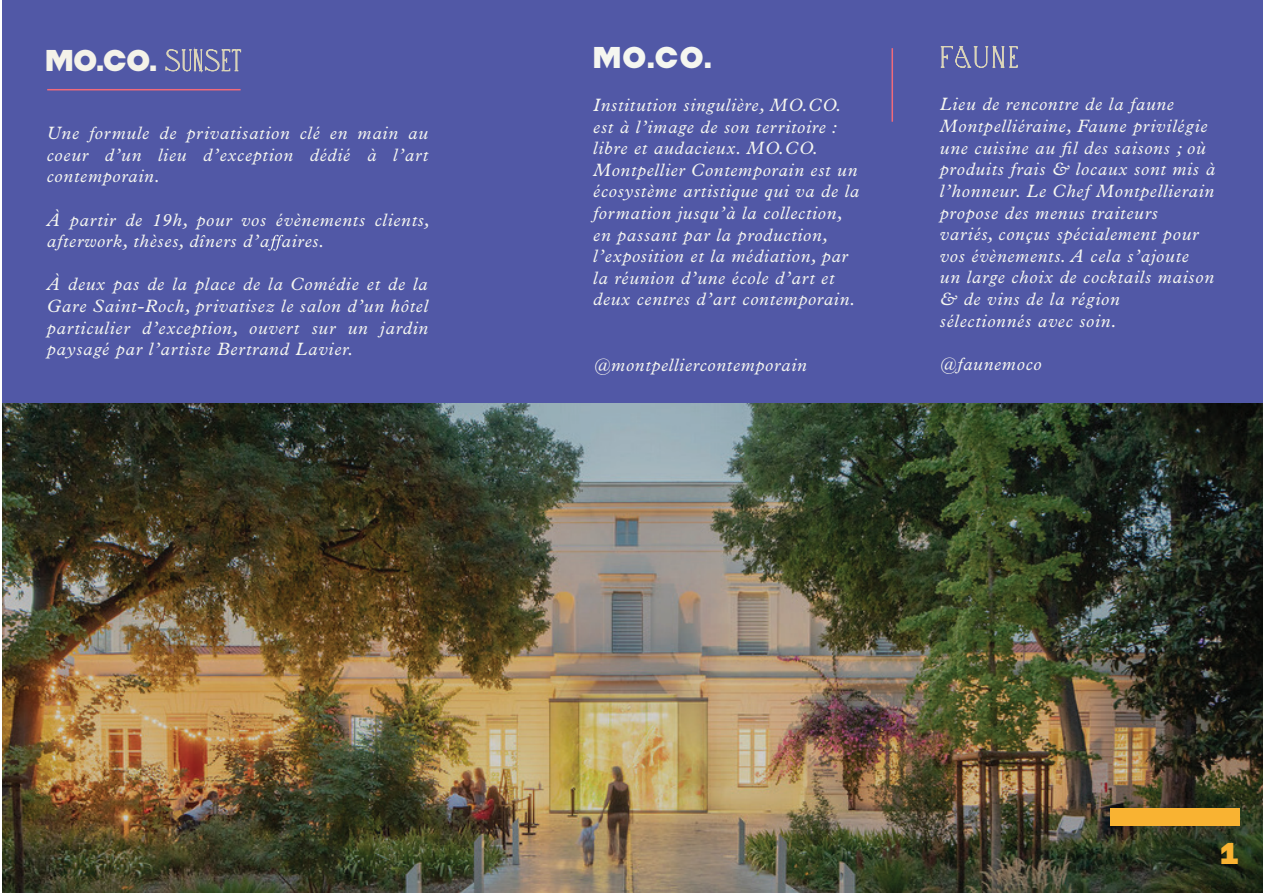
<style>
.page{position:relative;width:1263px;height:893px;background:#fff}
.page>*{position:absolute;margin:0;border:0;box-sizing:border-box;transform-origin:0 0}
.t1{font:900 29.55px "MOCOSUNSET";color:#f4f2e9}
.t2{font:900 29.55px "MOCOSUNSET";color:#f5f6f0}
.t3{font:900 29.55px "MOCOSUNSET";color:#f9b332}
.t4{font:italic 18px/21.6px "Plantin MT Pro";letter-spacing:.05em;color:#f5f6f0}
.s1{font-family:"Love";font-weight:400;font-size:30px}
</style>
<div class="page">
<div style="left:2px;top:0;width:1261px;height:403px;background:#5158a6"></div>
<svg style="left:165px;top:47px;width:76px;height:26px"></svg>
<hr style="left:47px;top:89px;width:194px;height:1px;background:#f16a7a">
<svg style="left:268px;top:235px;width:15px;height:16px"></svg>
<img style="left:2px;top:403px;width:1261px;height:490px">
<svg style="left:940px;top:45px;width:78px;height:23px"></svg>
<hr style="left:891px;top:48px;width:2px;height:74px;background:#f16a7a">
<div style="left:1109px;top:808px;width:130px;height:18px;background:#f9b332"></div>
<h1 class="t1" style="left:45px;top:46px;width:198px">MO.CO. <span class="s1">SUNSET</span></h1>
<p class="t4" style="left:47px;top:122px;width:383px;text-align:justify">Une formule de privatisation clé en main au coeur d’un lieu d’exception dédié à l’art contemporain.</p>
<p class="t4" style="left:47px;top:209px;width:385px">À partir de 19h, pour vos évènements clients, afterwork, thèses, dîners d’a aires.</p>
<p class="t4" style="left:47px;top:274px;width:383px;text-align:justify">À deux pas de la place de la Comédie et de la Gare Saint-Roch, privatisez le salon d’un hôtel particulier d’exception, ouvert sur un jardin paysagé par l’artiste Bertrand Lavier.</p>
<h1 class="t2" style="left:593px;top:43px;width:120px">MO.CO.</h1>
<p class="t4" style="left:593px;top:94px;width:267px">Institution singulière, MO.CO. est à l’image de son territoire : libre et audacieux. MO.CO.<br>Montpellier Contemporain est un écosystème artistique qui va de la formation jusqu’à la collection, en passant par la production, l’exposition et la médiation, par la réunion d’une école d’art et deux centres d’art contemporain.</p>
<p class="t4" style="left:940px;top:94px;width:277px">Lieu de rencontre de la faune<br>Montpelliéraine, Faune privilégie une cuisine au fil des saisons ; où produits frais &amp; locaux sont mis à l’honneur. Le Chef Montpellierain propose des menus traiteurs variés, conçus spécialement pour vos évènements. A cela s’ajoute<br>un large choix de cocktails maison &amp; de vins de la région sélectionnés avec soin.</p>
<p class="t4" style="left:940px;top:353px;width:103px">@faunemoco</p>
<p class="t4" style="left:594px;top:354px;width:214px">@montpelliercontemporain</p>
<h1 class="t3" style="left:1220px;top:839px;width:20px">1</h1>
</div>
